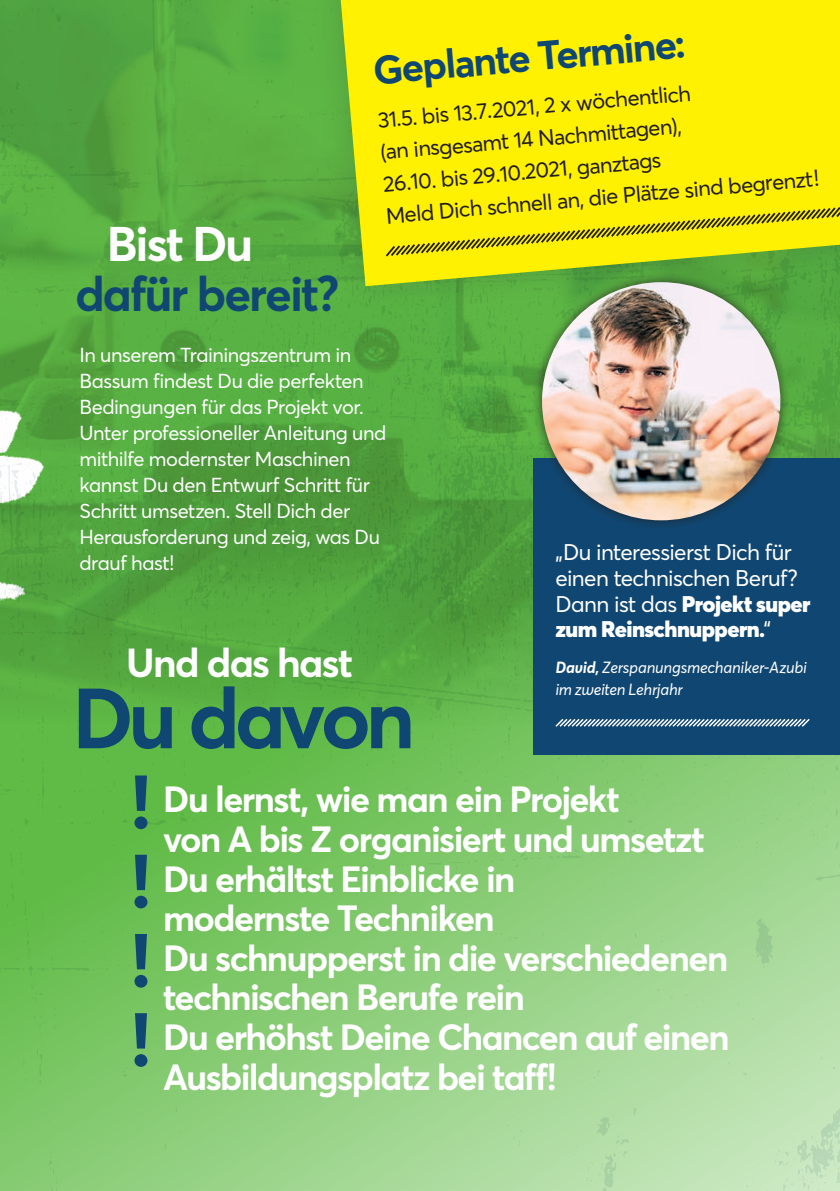
<style>
.page{position:relative;width:840px;height:1191px;background:#fff}
.page>*{position:absolute;margin:0;border:0;box-sizing:border-box;transform-origin:0 0}
.t1{font:700 84px "Averta";letter-spacing:-.06em;color:#104772}
.t2{font:700 48px "Averta";letter-spacing:-.04em;color:#104772}
.t3{font:700 48px "Averta";letter-spacing:-.04em;color:#fff}
.t4{font:700 40px "Averta";color:#104772}
.t5{font:700 40px "Averta";letter-spacing:-.04em;color:#fff}
.t6{font:700 36px "Averta";letter-spacing:-.04em;color:#fff}
.t7{font:22.4px/25.6px "Averta";letter-spacing:-.025em;color:#fff}
.t8{font:22px/32px "Averta";color:#231f20}
.t9{font:20px/26px "Averta";letter-spacing:-.02em;color:#fff}
.t10{font:italic 16px/22px "Averta";letter-spacing:-.015em;color:#fff}
.s1{font-weight:900}
.s2{font-weight:700}
.s3{font-weight:800;font-size:72px;color:#104772}
</style>
<div class="page">
<img style="left:0;top:0;width:839px;height:1191px">
<div style="left:533px;top:458px;width:306px;height:296px;background:#104772"></div>
<svg style="left:555px;top:719px;width:255px;height:8px"></svg>
<svg style="left:298px;top:0;width:541px;height:323px;background:#58af42"></svg>
<svg style="left:340px;top:0;width:499px;height:286px;background:#f1ea05"></svg>
<svg style="left:383px;top:194px;width:456px;height:64px;background:#e9df05"></svg>
<div style="left:531px;top:271px;width:259px;height:260px;background:#231f20;opacity:.75"></div>
<img style="left:541px;top:282px;width:239px;height:238px;border-radius:119px">
<h2 class="t3" style="left:107px;top:210px;width:148px">Bist Du</h2>
<h2 class="t2" style="left:75px;top:260px;width:265px">dafür bereit?</h2>
<h3 class="t4" style="left:370px;top:43px;width:314px;rotate:-5deg">Geplante Termine:</h3>
<p class="t8" style="left:376px;top:103px;width:436px;rotate:-5deg">31.5. bis 13.7.2021, 2 x wöchentlich<br>(an insgesamt 14 Nachmittagen),<br>26.10. bis 29.10.2021, ganztags<br>Meld Dich schnell an, die Plätze sind begrenzt!</p>
<p class="t9" style="left:79px;top:341px;width:308px">In unserem Trainingszentrum in<br>Bassum findest Du die perfekten<br>Bedingungen für das Projekt vor.<br>Unter professioneller Anleitung und mithilfe modernster Maschinen kannst Du den Entwurf Schritt für<br>Schritt umsetzen. Stell Dich der<br>Herausforderung und zeig, was Du drauf hast!</p>
<h3 class="t5" style="left:126px;top:635px;width:228px">Und das hast</h3>
<h1 class="t1" style="left:72px;top:659px;width:344px">Du davon</h1>
<p class="t7" style="left:555px;top:539px;width:256px">„Du interessierst Dich für einen technischen Beruf?<br>Dann ist das <span class="s1">Projekt super zum Reinschnuppern.</span>“</p>
<p class="t10" style="left:555px;top:656px;width:253px"><span class="s2">David,</span> Zerspanungsmechaniker-Azubi im zweiten Lehrjahr</p>
<h3 class="t6" style="left:130px;top:774px;width:490px"><span class="s3">!</span> Du lernst, wie man ein Projekt</h3>
<h3 class="t6" style="left:163px;top:814px;width:543px">von A bis Z organisiert und umsetzt</h3>
<h3 class="t6" style="left:130px;top:853px;width:386px"><span class="s3">!</span> Du erhältst Einblicke in</h3>
<h3 class="t6" style="left:163px;top:893px;width:333px">modernste Techniken</h3>
<h3 class="t6" style="left:130px;top:932px;width:599px"><span class="s3">!</span> Du schnupperst in die verschiedenen</h3>
<h3 class="t6" style="left:163px;top:972px;width:363px">technischen Berufe rein</h3>
<h3 class="t6" style="left:130px;top:1012px;width:600px"><span class="s3">!</span> Du erhöhst Deine Chancen auf einen</h3>
<h3 class="t6" style="left:163px;top:1051px;width:395px">Ausbildungsplatz bei taff!</h3>
</div>
